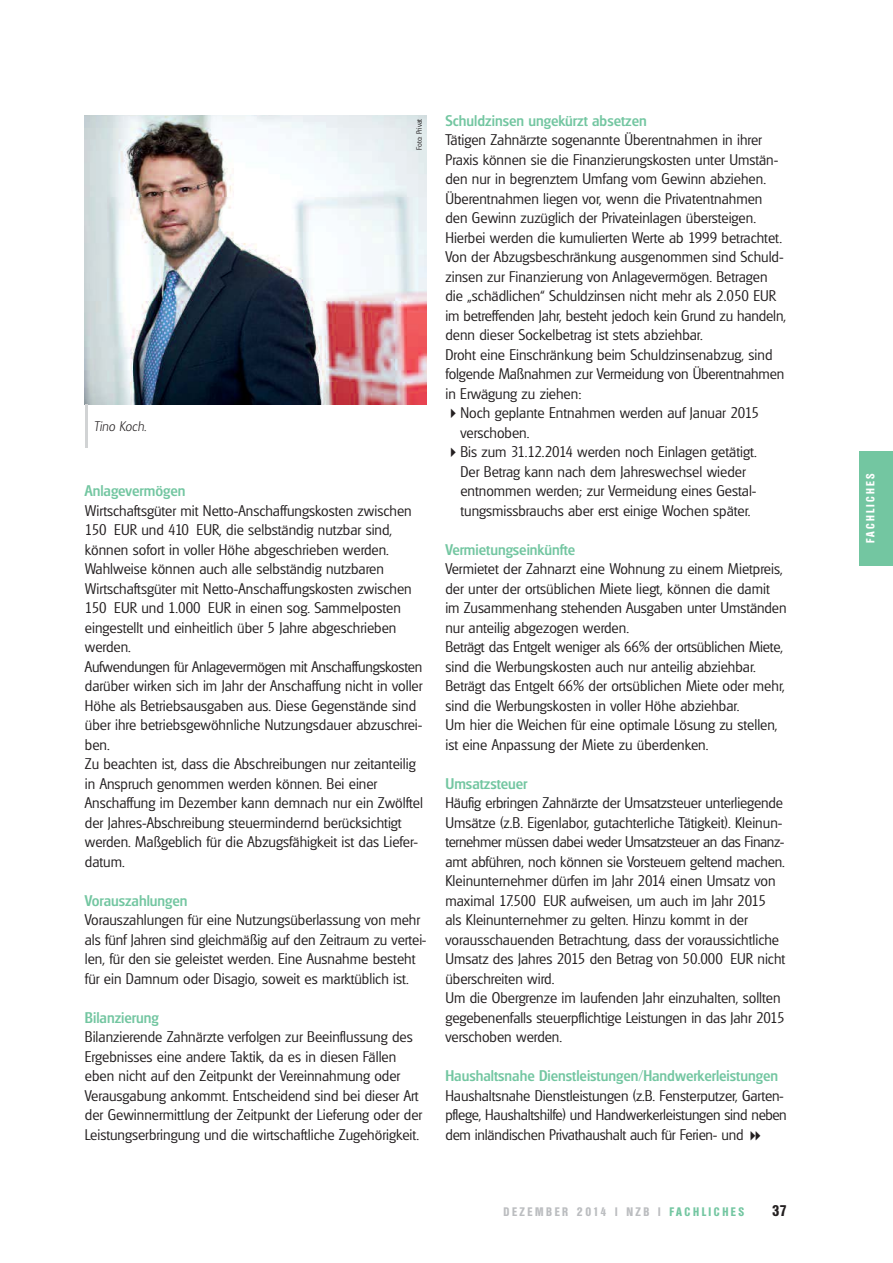
<style>
.page{position:relative;width:893px;height:1263px;background:#fff}
.page>*{position:absolute;margin:0;border:0;box-sizing:border-box;transform-origin:0 0}
.t1{font:300 15px/19.5px "Glasgow";color:#231f20}
.t2{font:500 15px "Glasgow";color:#73c6a1}
.t3{font:700 condensed 15px "Olympia";color:#231f20}
.t4{font:italic 200 13.5px "Glasgow";color:#231f20}
.t5{font:700 condensed 12px "Olympia";letter-spacing:.215em;color:#bbbdc0}
.t6{font:700 condensed 11.55px "Olympia";letter-spacing:.2em;color:#fff}
.t7{font:300 7.5px "Glasgow";color:#231f20}
.s1{color:#73c6a1}
</style>
<div class="page">
<div style="left:859px;top:451px;width:33px;height:115px;background:#73c6a1"></div>
<img style="left:85px;top:116px;width:341px;height:288px">
<hr style="left:85px;top:404px;width:3px;height:44px;background:#d1d3d4">
<p class="t4" style="left:94px;top:422px;width:54px">Tino Koch.</p>
<p class="t7" style="left:416px;top:150px;width:33px;rotate:-90deg">Foto: Privat</p>
<p class="t2" style="left:85px;top:486px;width:102px">Anlagevermögen</p>
<p class="t1" style="left:85px;top:502px;width:339px">Wirtschaftsgüter mit Netto-Anschaffungskosten zwischen 150 EUR und 410 EUR, die selbständig nutzbar sind, können sofort in voller Höhe abgeschrieben werden.<br>Wahlweise können auch alle selbständig nutzbaren Wirtschaftsgüter mit Netto-Anschaffungskosten zwischen 150 EUR und 1.000 EUR in einen sog. Sammelposten eingestellt und einheitlich über 5 Jahre abgeschrieben werden.<br>Aufwendungen für Anlagevermögen mit Anschaffungskosten darüber wirken sich im Jahr der Anschaffung nicht in voller Höhe als Betriebsausgaben aus. Diese Gegenstände sind über ihre betriebsgewöhnliche Nutzungsdauer abzuschrei&shy;ben.<br>Zu beachten ist, dass die Abschreibungen nur zeitanteilig in Anspruch genommen werden können. Bei einer Anschaffung im Dezember kann demnach nur ein Zwölftel der Jahres-Abschreibung steuermindernd berücksichtigt werden. Maßgeblich für die Abzugsfähigkeit ist das Liefer&shy;datum.</p>
<p class="t2" style="left:85px;top:895px;width:104px">Vorauszahlungen</p>
<p class="t1" style="left:85px;top:912px;width:343px">Vorauszahlungen für eine Nutzungsüberlassung von mehr als fünf Jahren sind gleichmäßig auf den Zeitraum zu vertei&shy;len, für den sie geleistet werden. Eine Ausnahme besteht für ein Damnum oder Disagio, soweit es marktüblich ist.</p>
<p class="t2" style="left:85px;top:1012px;width:75px">Bilanzierung</p>
<p class="t1" style="left:85px;top:1029px;width:339px">Bilanzierende Zahnärzte verfolgen zur Beeinflussung des Ergebnisses eine andere Taktik, da es in diesen Fällen eben nicht auf den Zeitpunkt der Vereinnahmung oder Verausgabung ankommt. Entscheidend sind bei dieser Art der Gewinnermittlung der Zeitpunkt der Lieferung oder der Leistungserbringung und die wirtschaftliche Zugehörigkeit.</p>
<p class="t2" style="left:445px;top:115px;width:203px">Schuldzinsen ungekürzt absetzen</p>
<p class="t1" style="left:445px;top:132px;width:318px">Tätigen Zahnärzte sogenannte Überentnahmen in ihrer</p>
<p class="t1" style="left:445px;top:151px;width:334px">Praxis können sie die Finanzierungskosten unter Umstän-</p>
<p class="t1" style="left:445px;top:171px;width:322px">den nur in begrenztem Umfang vom Gewinn abziehen.</p>
<p class="t1" style="left:445px;top:190px;width:318px">Überentnahmen liegen vor, wenn die Privatentnahmen</p>
<p class="t1" style="left:445px;top:210px;width:312px">den Gewinn zuzüglich der Privateinlagen übersteigen.</p>
<p class="t1" style="left:445px;top:229px;width:338px">Hierbei werden die kumulierten Werte ab 1999 betrachtet.</p>
<p class="t1" style="left:445px;top:249px;width:340px">Von der Abzugsbeschränkung ausgenommen sind Schuld-</p>
<p class="t1" style="left:445px;top:268px;width:323px">zinsen zur Finanzierung von Anlagevermögen. Betragen</p>
<p class="t1" style="left:445px;top:288px;width:332px">die „schädlichen“ Schuldzinsen nicht mehr als 2.050 EUR</p>
<p class="t1" style="left:445px;top:307px;width:342px">im betreffenden Jahr, besteht jedoch kein Grund zu handeln,</p>
<p class="t1" style="left:445px;top:327px;width:259px">denn dieser Sockelbetrag ist stets abziehbar.</p>
<p class="t1" style="left:445px;top:346px;width:328px">Droht eine Einschränkung beim Schuldzinsenabzug, sind</p>
<p class="t1" style="left:445px;top:366px;width:340px">folgende Maßnahmen zur Vermeidung von Überentnahmen</p>
<p class="t1" style="left:445px;top:385px;width:137px">in Erwägung zu ziehen:</p>
<p class="t1" style="left:460px;top:405px;width:300px">Noch geplante Entnahmen werden auf Januar 2015</p>
<p class="t1" style="left:460px;top:424px;width:70px">verschoben.</p>
<p class="t1" style="left:460px;top:444px;width:298px">Bis zum 31.12.2014 werden noch Einlagen getätigt.</p>
<p class="t1" style="left:460px;top:463px;width:287px">Der Betrag kann nach dem Jahreswechsel wieder</p>
<p class="t1" style="left:460px;top:483px;width:297px">entnommen werden; zur Vermeidung eines Gestal-</p>
<p class="t1" style="left:460px;top:502px;width:291px">tungsmissbrauchs aber erst einige Wochen später.</p>
<p class="t2" style="left:445px;top:544px;width:131px">Vermietungseinkünfte</p>
<p class="t1" style="left:445px;top:561px;width:342px">Vermietet der Zahnarzt eine Wohnung zu einem Mietpreis, der unter der ortsüblichen Miete liegt, können die damit im Zusammenhang stehenden Ausgaben unter Umständen nur anteilig abgezogen werden.<br>Beträgt das Entgelt weniger als 66% der ortsüblichen Miete, sind die Werbungskosten auch nur anteilig abziehbar.<br>Beträgt das Entgelt 66% der ortsüblichen Miete oder mehr, sind die Werbungskosten in voller Höhe abziehbar.<br>Um hier die Weichen für eine optimale Lösung zu stellen, ist eine Anpassung der Miete zu überdenken.</p>
<p class="t2" style="left:445px;top:778px;width:84px">Umsatzsteuer</p>
<p class="t1" style="left:445px;top:795px;width:341px">Häufig erbringen Zahnärzte der Umsatzsteuer unterliegende Umsätze (z.B. Eigenlabor, gutachterliche Tätigkeit). Kleinun&shy;ternehmer müssen dabei weder Umsatzsteuer an das Finanz&shy;amt abführen, noch können sie Vorsteuern geltend machen.<br>Kleinunternehmer dürfen im Jahr 2014 einen Umsatz von maximal 17.500 EUR aufweisen, um auch im Jahr 2015 als Kleinunternehmer zu gelten. Hinzu kommt in der vorausschauenden Betrachtung, dass der voraussichtliche Umsatz des Jahres 2015 den Betrag von 50.000 EUR nicht überschreiten wird.<br>Um die Obergrenze im laufenden Jahr einzuhalten, sollten gegebenenfalls steuerpflichtige Leistungen in das Jahr 2015 verschoben werden.</p>
<p class="t2" style="left:445px;top:1071px;width:334px">Haushaltsnahe Dienstleistungen/Handwerkerleistungen</p>
<p class="t1" style="left:445px;top:1087px;width:343px">Haushaltsnahe Dienstleistungen (z.B. Fensterputzer, Garten&shy;pflege, Haushaltshilfe) und Handwerkerleistungen sind neben dem inländischen Privathaushalt auch für Ferien- und</p>
<p class="t5" style="left:503px;top:1208px;width:242px">DEZEMBER 2014 | NZB | <span class="s1">FACHLICHES</span></p>
<p class="t3" style="left:772px;top:1205px;width:16px">37</p>
<p class="t6" style="left:866px;top:543px;width:72px;rotate:-90deg">FACHLICHES</p>
</div>
